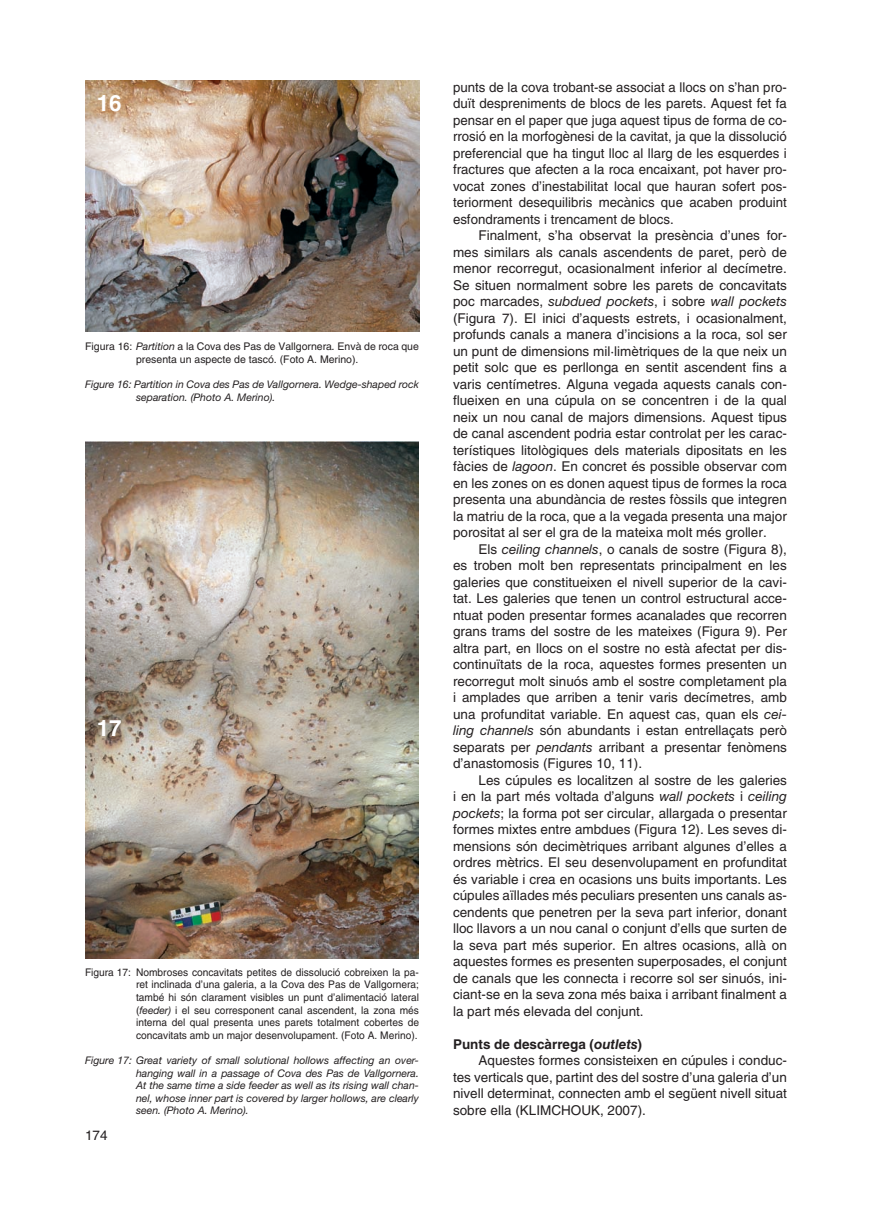
<style>
.page{position:relative;width:872px;height:1212px;background:#fff}
.page>*{position:absolute;margin:0;border:0;box-sizing:border-box;transform-origin:0 0}
.t1{font:700 22.5px "Helvetica LT Std";color:#fff}
.t2{font:13.5px/16.5px "Helvetica LT Std";color:#231f20;text-align:justify}
.t3{font:italic 13.5px "Helvetica Neue LT Std";color:#231f20}
.t4{font:700 13.5px "Helvetica LT Std";color:#231f20}
.t5{font:10.5px/12.6px "Helvetica LT Std";color:#231f20;text-align:justify}
.t6{font:italic 10.5px/12.6px "Helvetica Neue LT Std";color:#231f20;text-align:justify}
.s1{font-family:"Helvetica Neue LT Std";font-style:italic}
.s2{font-family:"Helvetica LT Std";font-style:normal}
.s3{font-style:italic}
</style>
<div class="page">
<img style="left:85px;top:81px;width:335px;height:251px">
<img style="left:85px;top:441px;width:334px;height:517px">
<h1 class="t1" style="left:97px;top:89px;width:27px">16</h1>
<p class="t5" style="left:136px;top:340px;width:284px;text-indent:-51px">Figura 16: <span class="s1">Partition</span> a la Cova des Pas de Vallgornera<span class="s1">.</span> Envà de roca que presenta un aspecte de tascó. (Foto A. Merino).</p>
<p class="t6" style="left:136px;top:378px;width:284px;text-indent:-51px">Figure 16: Partition in Cova des Pas de Vallgornera. Wedge-shaped rock separation. (Photo A. Merino).</p>
<h1 class="t1" style="left:97px;top:715px;width:27px">17</h1>
<p class="t5" style="left:136px;top:966px;width:284px;text-indent:-51px">Figura 17: Nombroses concavitats petites de dissolució cobreixen la pa&shy;ret inclinada d’una galeria, a la Cova des Pas de Vallgornera; també hi són clarament visibles un punt d’alimentació lateral (<span class="s1">feeder)</span> i el seu corresponent canal ascendent, la zona més interna del qual presenta unes parets totalment cobertes de concavitats amb un major desenvolupament. (Foto A. Merino).</p>
<p class="t6" style="left:136px;top:1054px;width:284px;text-indent:-51px">Figure 17: Great variety of small solutional hollows affecting an over&shy;hanging wall in a passage of Cova des Pas de Vallgornera.<br>At the same time a side feeder as well as its rising wall chan&shy;nel, whose inner part is covered by larger hollows, are clearly seen. (Photo A. Merino).</p>
<p class="t2" style="left:85px;top:1126px;width:24px">174</p>
<p class="t2" style="left:453px;top:79px;width:335px">punts de la cova trobant-se associat a llocs on s’han pro&shy;duït despreniments de blocs de les parets. Aquest fet fa pensar en el paper que juga aquest tipus de forma de co&shy;rrosió en la morfogènesi de la cavitat, ja que la dissolució preferencial que ha tingut lloc al llarg de les esquerdes i fractures que afecten a la roca encaixant, pot haver pro&shy;vocat zones d’inestabilitat local que hauran sofert pos&shy;teriorment desequilibris mecànics que acaben produint esfondraments i trencament de blocs.</p>
<p class="t2" style="left:453px;top:227px;width:335px;text-indent:26px">Finalment, s’ha observat la presència d’unes for&shy;mes similars als canals ascendents de paret, però de menor recorregut, ocasionalment inferior al decímetre.<br>Se situen normalment sobre les parets de concavitats</p>
<p class="t3" style="left:453px;top:293px;width:335px"><span class="s2">poc marcades,</span> subdued pockets<span class="s2">, i sobre</span> wall pockets</p>
<p class="t2" style="left:453px;top:310px;width:335px">(Figura 7). El inici d’aquests estrets, i ocasionalment, profunds canals a manera d’incisions a la roca, sol ser un punt de dimensions mil·limètriques de la que neix un petit solc que es perllonga en sentit ascendent fins a varis centímetres. Alguna vegada aquests canals con&shy;flueixen en una cúpula on se concentren i de la qual neix un nou canal de majors dimensions. Aquest tipus de canal ascendent podria estar controlat per les carac&shy;terístiques litològiques dels materials dipositats en les fàcies de <span class="s1">lagoon</span>. En concret és possible observar com en les zones on es donen aquest tipus de formes la roca presenta una abundància de restes fòssils que integren la matriu de la roca, que a la vegada presenta una major porositat al ser el gra de la mateixa molt més groller.</p>
<p class="t2" style="left:453px;top:541px;width:335px;text-indent:26px">Els <span class="s1">ceiling channels</span>, o canals de sostre (Figura 8), es troben molt ben representats principalment en les galeries que constitueixen el nivell superior de la cavi&shy;tat. Les galeries que tenen un control estructural acce&shy;ntuat poden presentar formes acanalades que recorren grans trams del sostre de les mateixes (Figura 9). Per altra part, en llocs on el sostre no està afectat per dis&shy;continuïtats de la roca, aquestes formes presenten un recorregut molt sinuós amb el sostre completament pla i amplades que arriben a tenir varis decímetres, amb una profunditat variable. En aquest cas, quan els <span class="s1">cei&shy;ling channels</span> són abundants i estan entrellaçats però separats per <span class="s1">pendants</span> arribant a presentar fenòmens d’anastomosis (Figures 10, 11).</p>
<p class="t2" style="left:453px;top:772px;width:335px;text-indent:26px">Les cúpules es localitzen al sostre de les galeries i en la part més voltada d’alguns <span class="s1">wall pockets</span> i <span class="s1">ceiling pockets</span>; la forma pot ser circular, allargada o presentar formes mixtes entre ambdues (Figura 12). Les seves di&shy;mensions són decimètriques arribant algunes d’elles a ordres mètrics. El seu desenvolupament en profunditat és variable i crea en ocasions uns buits importants. Les cúpules aïllades més peculiars presenten uns canals as&shy;cendents que penetren per la seva part inferior, donant lloc llavors a un nou canal o conjunt d’ells que surten de la seva part més superior. En altres ocasions, allà on aquestes formes es presenten superposades, el conjunt de canals que les connecta i recorre sol ser sinuós, ini&shy;ciant-se en la seva zona més baixa i arribant finalment a la part més elevada del conjunt.</p>
<p class="t4" style="left:453px;top:1036px;width:191px">Punts de descàrrega (<span class="s3">outlets</span>)</p>
<p class="t2" style="left:478px;top:1052px;width:310px">Aquestes formes consisteixen en cúpules i conduc-</p>
<p class="t2" style="left:453px;top:1069px;width:335px">tes verticals que, partint des del sostre d’una galeria d’un</p>
<p class="t2" style="left:453px;top:1085px;width:335px">nivell determinat, connecten amb el següent nivell situat</p>
<p class="t2" style="left:453px;top:1102px;width:194px">sobre ella (KLIMCHOUK, 2007).</p>
</div>
